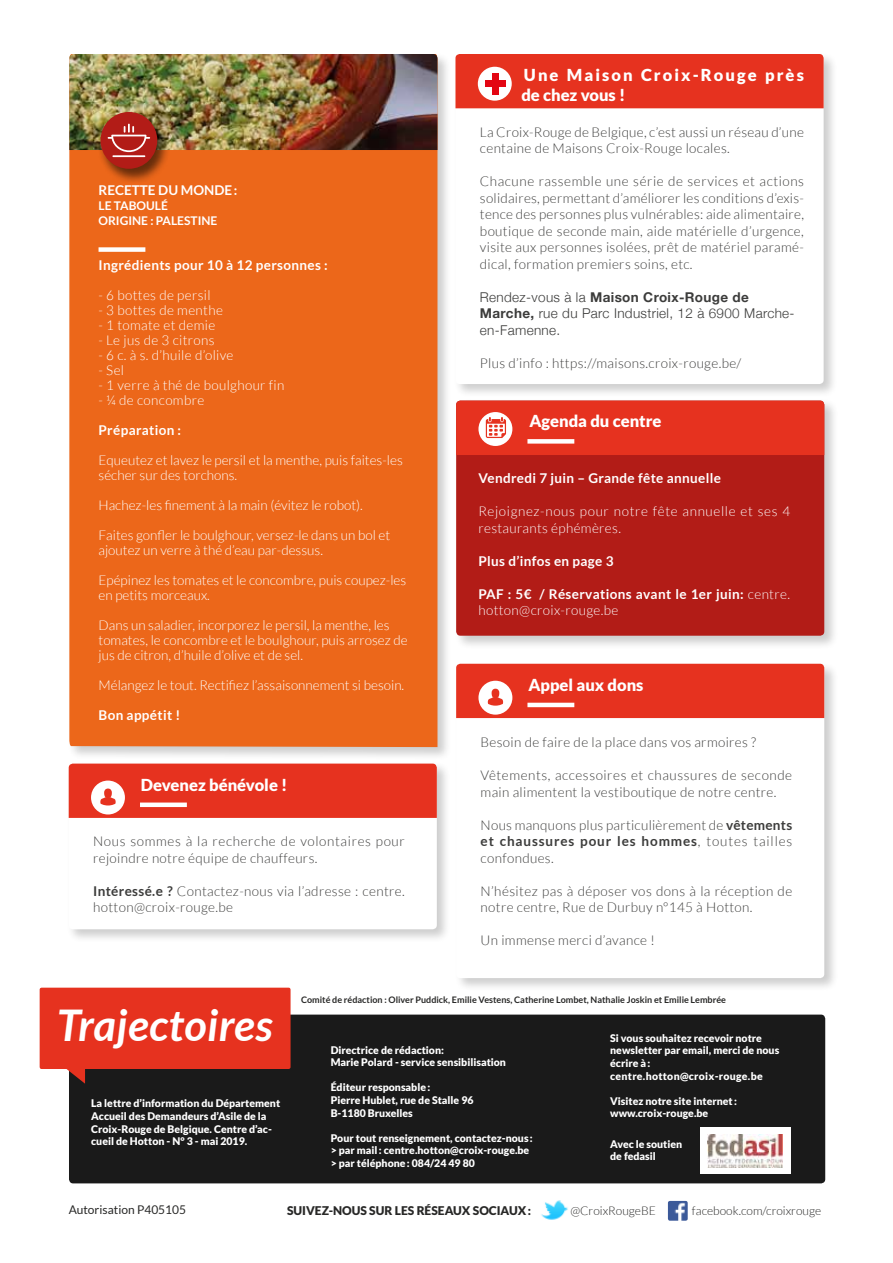
<style>
.page{position:relative;width:893px;height:1263px;background:#fff}
.page>*{position:absolute;margin:0;border:0;box-sizing:border-box;transform-origin:0 0}
.t1{font:italic 700 43.65px "Lato";letter-spacing:.01em;color:#fff}
.t2{font:900 16.5px "Lato";color:#fff}
.t3{font:900 16.5px/19.8px "Lato";letter-spacing:.125em;color:#fff}
.t4{font:300 13.5px/16.5px "Lato";letter-spacing:.025em;color:#3c3c3b}
.t5{font:300 13.5px/15px "Lato";color:#fff}
.t6{font:700 13.5px/16.5px "Lato";letter-spacing:.025em;color:#fff}
.t7{font:300 13.5px "Lato";letter-spacing:.025em;color:#fff}
.t8{font:300 13.5px/16.5px "Helvetica Neue";letter-spacing:.025em;color:#3c3c3b}
.t9{font:300 13.5px/16.5px "Lato";letter-spacing:.045em;color:#3c3c3b}
.t10{font:300 13.5px/16.5px "Lato";letter-spacing:.045em;color:#fff}
.t11{font:700 13.5px "Lato";color:#fff}
.t12{font:300 12px "Lato";color:#282827}
.t13{font:900 12px "Lato";color:#282827}
.t14{font:700 12px/15px "Lato";color:#fff}
.t15{font:12px "Lato";color:#282827}
.t16{font:900 10.5px/12.6px "Lato";color:#fff}
.t17{font:700 9px "Lato";color:#282827}
.s1{font-weight:700}
.s2{font-weight:300}
</style>
<div class="page">
<div style="left:69px;top:1014px;width:756px;height:169px;background:#1a1a1a;border-radius:4px"></div>
<div style="left:700px;top:1127px;width:90px;height:46px;background:#fff"></div>
<img style="left:707px;top:1135px;width:75px;height:32px">
<div style="left:40px;top:988px;width:251px;height:81px;background:#e6321f;border-radius:2px"></div>
<svg style="left:66px;top:1069px;width:19px;height:15px"></svg>
<img style="left:541px;top:1200px;width:27px;height:20px">
<img style="left:668px;top:1201px;width:20px;height:20px">
<div style="left:454px;top:398px;width:384px;height:252px;background:#000;opacity:.2"></div>
<div style="left:456px;top:401px;width:368px;height:235px;background:#b21c17;border-radius:4px"></div>
<div style="left:456px;top:401px;width:368px;height:54px;background:#e6321f"></div>
<div style="left:66px;top:761px;width:385px;height:182px;background:#000;opacity:.2"></div>
<div style="left:69px;top:764px;width:368px;height:165px;background:#fff;border-radius:4px"></div>
<svg style="left:69px;top:764px;width:368px;height:54px;background:#e73b29"></svg>
<div style="left:454px;top:662px;width:384px;height:330px;background:#000;opacity:.2"></div>
<div style="left:456px;top:664px;width:368px;height:314px;background:#fff;border-radius:4px"></div>
<div style="left:456px;top:664px;width:368px;height:54px;background:#e6321f"></div>
<div style="left:453px;top:52px;width:385px;height:346px;background:#000;opacity:.2"></div>
<div style="left:455px;top:54px;width:369px;height:330px;background:#fff;border-radius:4px"></div>
<div style="left:455px;top:54px;width:369px;height:54px;background:#e6321f"></div>
<div style="left:478px;top:67px;width:34px;height:34px;background:#fff;border-radius:50%"></div>
<div style="left:492px;top:73px;width:6px;height:21px;background:#e30613"></div>
<div style="left:485px;top:80px;width:20px;height:7px;background:#e30613"></div>
<div style="left:67px;top:52px;width:385px;height:709px;background:#000;opacity:.2"></div>
<div style="left:69px;top:150px;width:368px;height:597px;background:#ec671a"></div>
<img style="left:69px;top:54px;width:368px;height:96px">
<div style="left:97px;top:111px;width:73px;height:73px;background:#000;opacity:.57"></div>
<div style="left:100px;top:112px;width:57px;height:57px;background:#b21c17;border-radius:50%"></div>
<hr style="left:112px;top:155px;width:33px;height:2px;background:#fff">
<svg style="left:108px;top:124px;width:42px;height:28px"></svg>
<div style="left:99px;top:247px;width:46px;height:5px;background:#fff"></div>
<p class="t11" style="left:99px;top:182px;width:140px">RECETTE DU MONDE:</p>
<p class="t14" style="left:99px;top:198px;width:120px">LE TABOULÉ<br>ORIGINE : PALESTINE</p>
<p class="t6" style="left:99px;top:257px;width:231px">Ingrédients pour 10 à 12 personnes :</p>
<p class="t7" style="left:99px;top:288px;width:114px">- 6 bottes de persil</p>
<p class="t7" style="left:99px;top:303px;width:126px">- 3 bottes de menthe</p>
<p class="t7" style="left:99px;top:318px;width:118px">- 1 tomate et demie</p>
<p class="t7" style="left:99px;top:333px;width:118px">- Le jus de 3 citrons</p>
<p class="t7" style="left:99px;top:348px;width:137px">- 6 c. à s. d’huile d’olive</p>
<p class="t5" style="left:99px;top:363px;width:27px">- Sel</p>
<p class="t7" style="left:99px;top:378px;width:187px">- 1 verre à thé de boulghour fin</p>
<p class="t7" style="left:99px;top:393px;width:107px">- ¼ de concombre</p>
<p class="t6" style="left:99px;top:422px;width:84px">Préparation :</p>
<p class="t5" style="left:99px;top:453px;width:306px">Equeutez et lavez le persil et la menthe, puis faites-les sécher sur des torchons.</p>
<p class="t5" style="left:99px;top:498px;width:266px">Hachez-les finement à la main (évitez le robot).</p>
<p class="t5" style="left:99px;top:528px;width:293px">Faites gonfler le boulghour, versez-le dans un bol et ajoutez un verre à thé d’eau par-dessus.</p>
<p class="t5" style="left:99px;top:573px;width:309px">Epépinez les tomates et le concombre, puis coupez-les en petits morceaux.</p>
<p class="t5" style="left:99px;top:618px;width:311px">Dans un saladier, incorporez le persil, la menthe, les tomates, le concombre et le boulghour, puis arrosez de jus de citron, d’huile d’olive et de sel.</p>
<p class="t5" style="left:99px;top:678px;width:307px">Mélangez le tout. Rectifiez l’assaisonnement si besoin.</p>
<p class="t6" style="left:99px;top:706px;width:83px">Bon appétit !</p>
<p class="t2" style="left:141px;top:775px;width:148px">Devenez bénévole !</p>
<p class="t9" style="left:93px;top:833px;width:313px">Nous sommes à la recherche de volontaires pour rejoindre notre équipe de chauffeurs.</p>
<p class="t4" style="left:93px;top:882px;width:313px"><span class="s1">Intéressé.e ?</span> Contactez-nous via l’adresse : centre. hotton@croix-rouge.be</p>
<p class="t3" style="left:521px;top:65px;width:284px">Une Maison Croix-Rouge près de chez vous !</p>
<p class="t4" style="left:480px;top:123px;width:325px">La Croix-Rouge de Belgique, c’est aussi un réseau d’une centaine de Maisons Croix-Rouge locales.</p>
<p class="t4" style="left:480px;top:173px;width:326px;text-align:justify">Chacune rassemble une série de services et actions solidaires, permettant d’améliorer les conditions d’exis&shy;tence des personnes plus vulnérables: aide alimentaire, boutique de seconde main, aide matérielle d’urgence, visite aux personnes isolées, prêt de matériel paramé&shy;dical, formation premiers soins, etc.</p>
<p class="t8" style="left:480px;top:287px;width:316px">Rendez-vous à la <span class="s1">Maison Croix-Rouge de<br>Marche,</span> rue du Parc Industriel, 12 à 6900 Marche&shy;en-Famenne.</p>
<p class="t4" style="left:480px;top:354px;width:263px">Plus d’info : https://maisons.croix-rouge.be/</p>
<p class="t2" style="left:529px;top:412px;width:134px">Agenda du centre</p>
<p class="t6" style="left:478px;top:470px;width:244px">Vendredi 7 juin – Grande fête annuelle</p>
<p class="t10" style="left:478px;top:503px;width:313px">Rejoignez-nous pour notre fête annuelle et ses 4 restaurants éphémères.</p>
<p class="t6" style="left:478px;top:552px;width:137px">Plus d’infos en page 3</p>
<p class="t6" style="left:478px;top:585px;width:313px">PAF : 5€ / Réservations avant le 1er juin: <span class="s2">centre. hotton@croix-rouge.be</span></p>
<p class="t2" style="left:528px;top:675px;width:117px">Appel aux dons</p>
<p class="t4" style="left:481px;top:734px;width:277px">Besoin de faire de la place dans vos armoires ?</p>
<p class="t4" style="left:481px;top:767px;width:313px">Vêtements, accessoires et chaussures de seconde main alimentent la vestiboutique de notre centre.</p>
<p class="t4" style="left:481px;top:816px;width:313px;text-align:justify">Nous manquons plus particulièrement de <span class="s1">vêtements et chaussures pour les hommes</span>, toutes tailles confondues.</p>
<p class="t4" style="left:481px;top:882px;width:313px">N’hésitez pas à déposer vos dons à la réception de notre centre, Rue de Durbuy n°145 à Hotton.</p>
<p class="t4" style="left:481px;top:932px;width:176px">Un immense merci d’avance !</p>
<h1 class="t1" style="left:57px;top:1000px;width:217px">Trajectoires</h1>
<p class="t16" style="left:91px;top:1097px;width:191px">La lettre d’information du Département Accueil des Demandeurs d’Asile de la Croix-Rouge de Belgique. Centre d’ac&shy;cueil de Hotton - N° 3 - mai 2019.</p>
<p class="t17" style="left:301px;top:994px;width:426px">Comité de rédaction : Oliver Puddick, Emilie Vestens, Catherine Lombet, Nathalie Joskin et Emilie Lembrée</p>
<p class="t16" style="left:331px;top:1043px;width:177px">Directrice de rédaction:<br>Marie Polard - service sensibilisation</p>
<p class="t16" style="left:331px;top:1081px;width:144px">Éditeur responsable:<br>Pierre Hublet, rue de Stalle 96<br>B-1180 Bruxelles</p>
<p class="t16" style="left:331px;top:1131px;width:204px">Pour tout renseignement, contactez-nous : &gt; par mail: centre.hotton@croix-rouge.be &gt; par téléphone: 084/24 49 80</p>
<p class="t16" style="left:610px;top:1031px;width:171px">Si vous souhaitez recevoir notre newsletter par email, merci de nous écrire à: centre.hotton@croix-rouge.be</p>
<p class="t16" style="left:610px;top:1094px;width:128px">Visitez notre site internet : www.croix-rouge.be</p>
<p class="t16" style="left:610px;top:1137px;width:74px">Avec le soutien de fedasil</p>
<p class="t15" style="left:69px;top:1203px;width:119px">Autorisation P405105</p>
<p class="t13" style="left:287px;top:1204px;width:246px">SUIVEZ-NOUS SUR LES RÉSEAUX SOCIAUX:</p>
<p class="t12" style="left:570px;top:1204px;width:87px">@CroixRougeBE</p>
<p class="t12" style="left:692px;top:1204px;width:131px">facebook.com/croixrouge</p>
</div>
